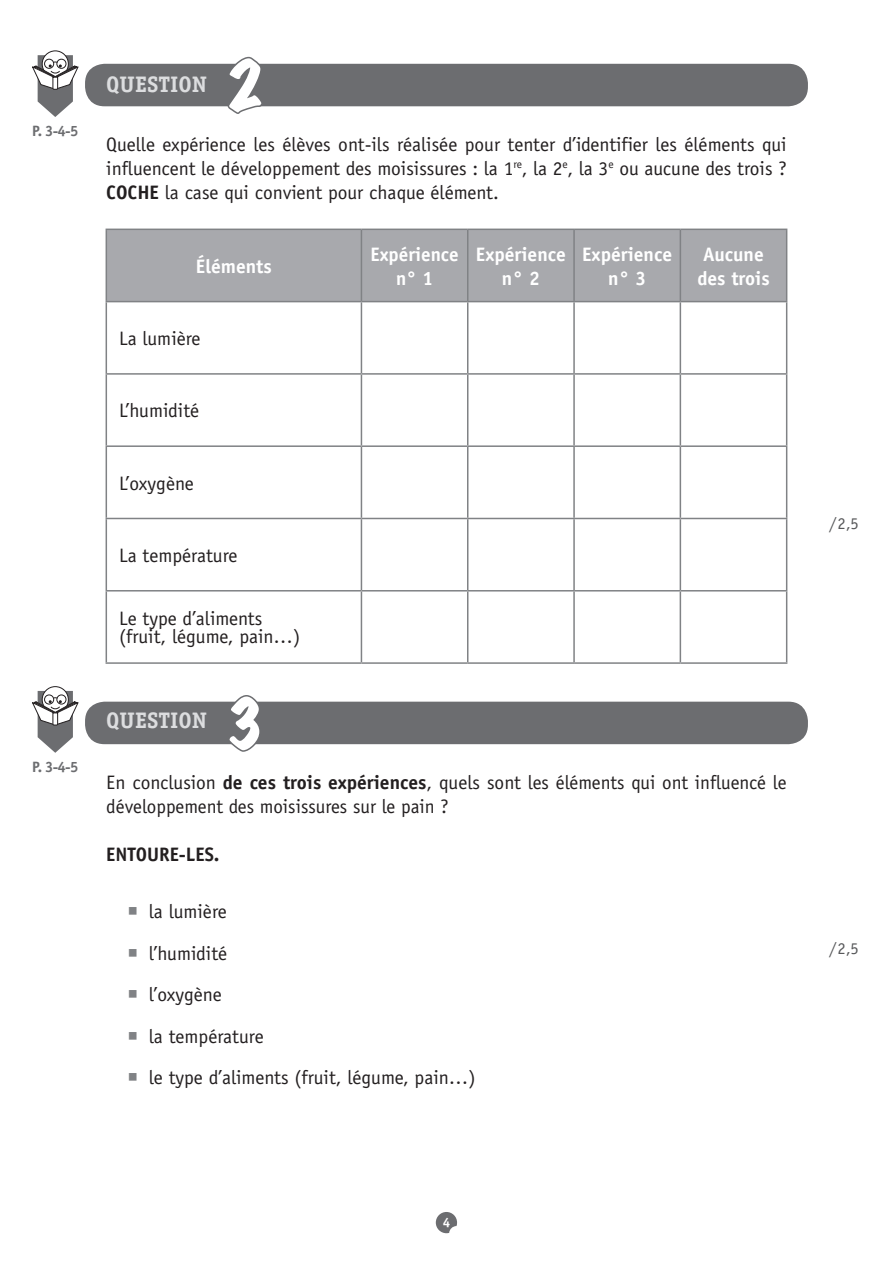
<style>
.page{position:relative;width:893px;height:1263px;background:#fff}
.page>*{position:absolute;margin:0;border:0;box-sizing:border-box;transform-origin:0 0}
.t1{font:expanded 60px "Marker Felt";color:#fff}
.t2{font:700 22.5px "Officina Serif";color:#dcdddf}
.BLOC_QUESTION{font:19.5px/24px "Officina Sans";color:#231f20}
.TITRE_TABLEAUX{font:700 19.5px "Officina Sans";color:#fff}
.BLOC_QUESTION-2{font:700 19.5px "Officina Sans";color:#231f20}
.t3{font:16.5px "Officina Serif";color:#57585a}
.t4{font:700 15px "Officina Sans";color:#6c6d70}
.t5{font:700 13.5px "Officina Serif";color:#fff}
.s1{font-weight:700}
.s2{color:#808285}
</style>
<div class="page">
<div style="left:107px;top:230px;width:679px;height:71px;background:#a8a9ad"></div>
<hr style="left:361px;top:230px;width:1px;height:71px;background:#808285">
<hr style="left:467px;top:230px;width:1px;height:71px;background:#808285">
<hr style="left:573px;top:230px;width:2px;height:71px;background:#808285">
<hr style="left:680px;top:230px;width:1px;height:71px;background:#808285">
<hr style="left:361px;top:302px;width:1px;height:71px;background:#808285">
<hr style="left:467px;top:302px;width:1px;height:71px;background:#808285">
<hr style="left:573px;top:302px;width:2px;height:71px;background:#808285">
<hr style="left:680px;top:302px;width:1px;height:71px;background:#808285">
<hr style="left:106px;top:373px;width:255px;height:2px;background:#808285">
<hr style="left:361px;top:373px;width:107px;height:2px;background:#808285">
<hr style="left:361px;top:375px;width:1px;height:70px;background:#808285">
<hr style="left:468px;top:373px;width:106px;height:2px;background:#808285">
<hr style="left:467px;top:375px;width:1px;height:70px;background:#808285">
<hr style="left:574px;top:373px;width:106px;height:2px;background:#808285">
<hr style="left:573px;top:375px;width:2px;height:70px;background:#808285">
<hr style="left:680px;top:373px;width:107px;height:2px;background:#808285">
<hr style="left:680px;top:375px;width:1px;height:70px;background:#808285">
<hr style="left:106px;top:445px;width:255px;height:2px;background:#808285">
<hr style="left:361px;top:445px;width:107px;height:2px;background:#808285">
<hr style="left:361px;top:447px;width:1px;height:71px;background:#808285">
<hr style="left:468px;top:445px;width:106px;height:2px;background:#808285">
<hr style="left:467px;top:447px;width:1px;height:71px;background:#808285">
<hr style="left:574px;top:445px;width:106px;height:2px;background:#808285">
<hr style="left:573px;top:447px;width:2px;height:71px;background:#808285">
<hr style="left:680px;top:445px;width:107px;height:2px;background:#808285">
<hr style="left:680px;top:447px;width:1px;height:71px;background:#808285">
<hr style="left:106px;top:518px;width:255px;height:1px;background:#808285">
<hr style="left:361px;top:518px;width:107px;height:1px;background:#808285">
<hr style="left:361px;top:519px;width:1px;height:71px;background:#808285">
<hr style="left:468px;top:518px;width:106px;height:1px;background:#808285">
<hr style="left:467px;top:519px;width:1px;height:71px;background:#808285">
<hr style="left:574px;top:518px;width:106px;height:1px;background:#808285">
<hr style="left:573px;top:519px;width:2px;height:71px;background:#808285">
<hr style="left:680px;top:518px;width:107px;height:1px;background:#808285">
<hr style="left:680px;top:519px;width:1px;height:71px;background:#808285">
<hr style="left:106px;top:590px;width:255px;height:1px;background:#808285">
<hr style="left:361px;top:590px;width:107px;height:1px;background:#808285">
<hr style="left:361px;top:591px;width:1px;height:71px;background:#808285">
<hr style="left:468px;top:590px;width:106px;height:1px;background:#808285">
<hr style="left:467px;top:591px;width:1px;height:71px;background:#808285">
<hr style="left:574px;top:590px;width:106px;height:1px;background:#808285">
<hr style="left:573px;top:591px;width:2px;height:71px;background:#808285">
<hr style="left:680px;top:590px;width:107px;height:1px;background:#808285">
<hr style="left:680px;top:591px;width:1px;height:71px;background:#808285">
<hr style="left:106px;top:302px;width:1px;height:71px;background:#808285">
<hr style="left:786px;top:302px;width:1px;height:71px;background:#808285">
<hr style="left:106px;top:375px;width:1px;height:70px;background:#808285">
<hr style="left:786px;top:375px;width:1px;height:70px;background:#808285">
<hr style="left:106px;top:447px;width:1px;height:71px;background:#808285">
<hr style="left:786px;top:447px;width:1px;height:71px;background:#808285">
<hr style="left:106px;top:519px;width:1px;height:71px;background:#808285">
<hr style="left:786px;top:519px;width:1px;height:71px;background:#808285">
<hr style="left:106px;top:591px;width:1px;height:71px;background:#808285">
<hr style="left:786px;top:591px;width:1px;height:71px;background:#808285">
<hr style="left:106px;top:662px;width:255px;height:2px;background:#808285">
<hr style="left:361px;top:662px;width:107px;height:2px;background:#808285">
<hr style="left:468px;top:662px;width:106px;height:2px;background:#808285">
<hr style="left:574px;top:662px;width:106px;height:2px;background:#808285">
<hr style="left:680px;top:662px;width:107px;height:2px;background:#808285">
<hr style="left:106px;top:229px;width:255px;height:1px;background:#808285">
<hr style="left:106px;top:230px;width:1px;height:71px;background:#808285">
<hr style="left:361px;top:229px;width:107px;height:1px;background:#808285">
<hr style="left:468px;top:229px;width:106px;height:1px;background:#808285">
<hr style="left:574px;top:229px;width:106px;height:1px;background:#808285">
<hr style="left:680px;top:229px;width:107px;height:1px;background:#808285">
<hr style="left:786px;top:230px;width:1px;height:71px;background:#808285">
<hr style="left:106px;top:301px;width:255px;height:1px;background:#808285">
<hr style="left:361px;top:301px;width:107px;height:1px;background:#808285">
<hr style="left:468px;top:301px;width:106px;height:1px;background:#808285">
<hr style="left:574px;top:301px;width:106px;height:1px;background:#808285">
<hr style="left:680px;top:301px;width:107px;height:1px;background:#808285">
<div style="left:85px;top:64px;width:723px;height:42px;background:#6c6d70;border-radius:20px"></div>
<div style="left:85px;top:702px;width:723px;height:42px;background:#6c6d70;border-radius:20px"></div>
<svg style="left:226px;top:56px;width:38px;height:58px"></svg>
<svg style="left:226px;top:695px;width:36px;height:57px"></svg>
<svg style="left:436px;top:1212px;width:21px;height:21px"></svg>
<div style="left:42px;top:51px;width:27px;height:26px;border:1px solid #231f20;border-radius:50%"></div>
<svg style="left:32px;top:55px;width:46px;height:62px"></svg>
<div style="left:42px;top:686px;width:27px;height:27px;border:1px solid #231f20;border-radius:50%"></div>
<svg style="left:32px;top:691px;width:46px;height:62px"></svg>
<p class="t4" style="left:32px;top:122px;width:48px">P. 3-4-5</p>
<p class="t4" style="left:32px;top:757px;width:48px">P. 3-4-5</p>
<p class="t2" style="left:106px;top:71px;width:102px">QUESTION</p>
<p class="t1" style="left:225px;top:39px;width:40px">2</p>
<p class="BLOC_QUESTION" style="left:106px;top:132px;width:682px">Quelle expérience les élèves ont-ils réalisée pour tenter d’identifier les éléments qui influencent le développement des moisissures : la 1<sup>re</sup>, la 2<sup>e</sup>, la 3<sup>e</sup> ou aucune des trois ?</p>
<p class="BLOC_QUESTION" style="left:106px;top:180px;width:394px"><span class="s1">COCHE</span> la case qui convient pour chaque élément.</p>
<p class="TITRE_TABLEAUX" style="left:196px;top:254px;width:77px">Éléments</p>
<p class="TITRE_TABLEAUX" style="left:371px;top:242px;width:90px">Expérience</p>
<p class="TITRE_TABLEAUX" style="left:396px;top:266px;width:39px">n° 1</p>
<p class="BLOC_QUESTION" style="left:119px;top:326px;width:83px">La lumière</p>
<p class="TITRE_TABLEAUX" style="left:476px;top:242px;width:91px">Expérience</p>
<p class="TITRE_TABLEAUX" style="left:502px;top:266px;width:39px">n° 2</p>
<p class="TITRE_TABLEAUX" style="left:582px;top:242px;width:91px">Expérience</p>
<p class="TITRE_TABLEAUX" style="left:608px;top:266px;width:39px">n° 3</p>
<p class="BLOC_QUESTION" style="left:119px;top:399px;width:82px">L’humidité</p>
<p class="BLOC_QUESTION" style="left:119px;top:471px;width:76px">L’oxygène</p>
<p class="BLOC_QUESTION" style="left:119px;top:543px;width:120px">La température</p>
<p class="BLOC_QUESTION" style="left:119px;top:607px;width:145px">Le type d’aliments</p>
<p class="BLOC_QUESTION" style="left:119px;top:625px;width:183px">(fruit, légume, pain…)</p>
<p class="t2" style="left:106px;top:706px;width:102px">QUESTION</p>
<p class="t1" style="left:225px;top:676px;width:40px">3</p>
<p class="TITRE_TABLEAUX" style="left:703px;top:242px;width:62px">Aucune</p>
<p class="TITRE_TABLEAUX" style="left:697px;top:266px;width:74px">des trois</p>
<p class="BLOC_QUESTION" style="left:106px;top:771px;width:682px">En conclusion <span class="s1">de ces trois expériences</span>, quels sont les éléments qui ont influencé le développement des moisissures sur le pain ?</p>
<p class="BLOC_QUESTION-2" style="left:106px;top:842px;width:115px">ENTOURE-LES.</p>
<p class="BLOC_QUESTION" style="left:128px;top:900px;width:101px"><span class="s2">○</span> la lumière</p>
<p class="BLOC_QUESTION" style="left:128px;top:941px;width:101px"><span class="s2">○</span> l’humidité</p>
<p class="BLOC_QUESTION" style="left:128px;top:983px;width:96px"><span class="s2">○</span> l’oxygène</p>
<p class="BLOC_QUESTION" style="left:128px;top:1024px;width:138px"><span class="s2">○</span> la température</p>
<p class="BLOC_QUESTION" style="left:128px;top:1066px;width:350px"><span class="s2">○</span> le type d’aliments (fruit, légume, pain…)</p>
<p class="t3" style="left:829px;top:513px;width:31px">/2,5</p>
<p class="t3" style="left:829px;top:939px;width:31px">/2,5</p>
<p class="t5" style="left:443px;top:1214px;width:9px">4</p>
</div>
